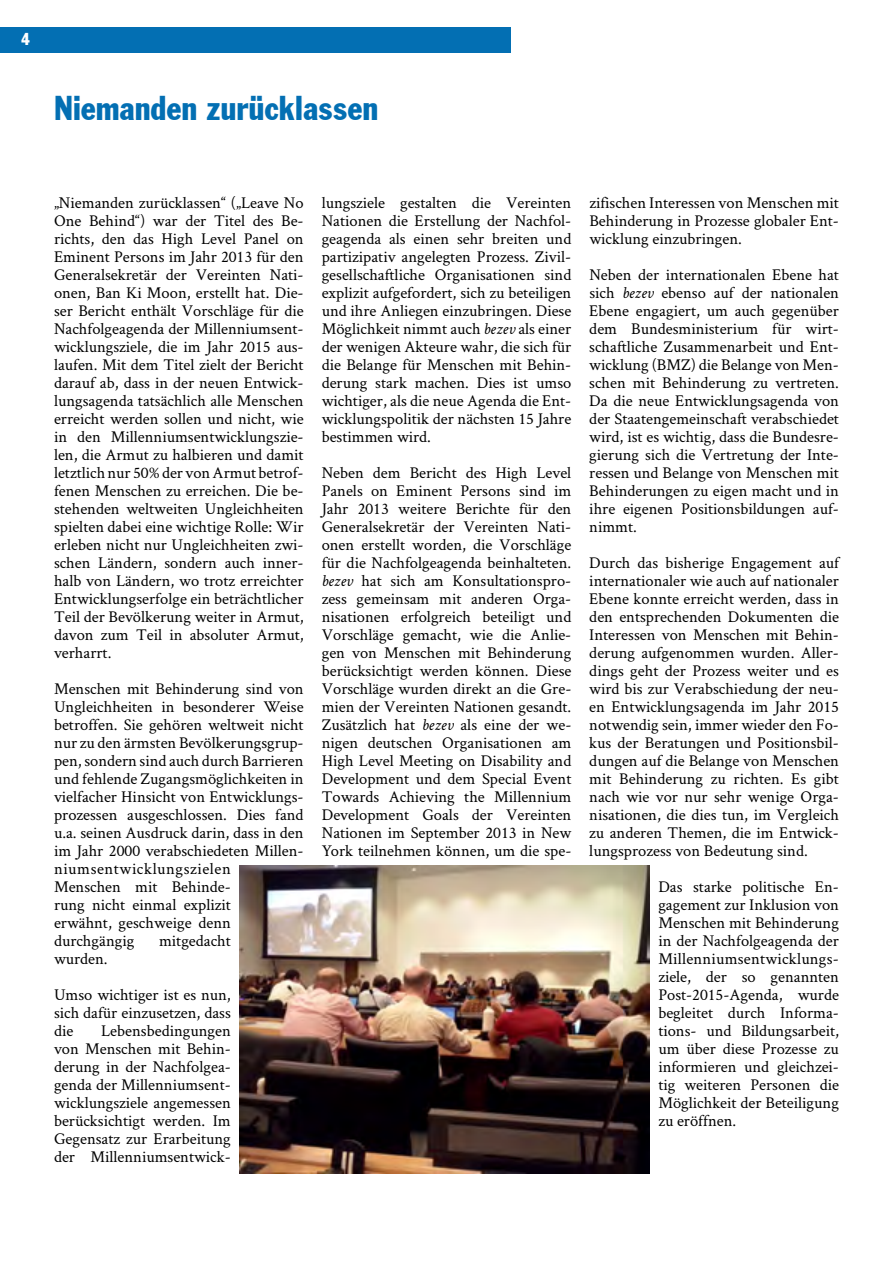
<style>
.page{position:relative;width:893px;height:1263px;background:#fff}
.page>*{position:absolute;margin:0;border:0;box-sizing:border-box;transform-origin:0 0}
.t1{font:36px "Franklin Cond Gothic";color:#036fb3}
.t2{font:18px "Franklin Cond Gothic";color:#fff}
.Jb_Normal{font:16.5px/18px "Crimson Text";color:#000;text-align:justify}
.s1{font-style:italic}
</style>
<div class="page">
<div style="left:0;top:27px;width:511px;height:25px;background:#036fb3"></div>
<img style="left:239px;top:866px;width:411px;height:308px">
<p class="t2" style="left:21px;top:29px;width:10px">4</p>
<h1 class="t1" style="left:54px;top:88px;width:326px">Niemanden zurücklassen</h1>
<p class="Jb_Normal" style="left:54px;top:193px;width:251px">„Niemanden zurücklassen“ („Leave No One Behind“) war der Titel des Be&shy;richts, den das High Level Panel on Eminent Persons im Jahr 2013 für den Generalsekretär der Vereinten Nati&shy;onen, Ban Ki Moon, erstellt hat. Die&shy;ser Bericht enthält Vorschläge für die Nachfolgeagenda der Millenniumsent&shy;wicklungsziele, die im Jahr 2015 aus&shy;laufen. Mit dem Titel zielt der Bericht darauf ab, dass in der neuen Entwick&shy;lungsagenda tatsächlich alle Menschen erreicht werden sollen und nicht, wie in den Millenniumsentwicklungszie&shy;len, die Armut zu halbieren und damit letztlich nur 50% der von Armut betrof&shy;fenen Menschen zu erreichen. Die be&shy;stehenden weltweiten Ungleichheiten spielten dabei eine wichtige Rolle: Wir erleben nicht nur Ungleichheiten zwi&shy;schen Ländern, sondern auch inner&shy;halb von Ländern, wo trotz erreichter Entwicklungserfolge ein beträchtlicher Teil der Bevölkerung weiter in Armut, davon zum Teil in absoluter Armut, verharrt.</p>
<p class="Jb_Normal" style="left:54px;top:679px;width:251px;text-align:left">Menschen mit Behinderung sind von Ungleichheiten in besonderer Weise betroffen. Sie gehören weltweit nicht nur zu den ärmsten Bevölkerungsgrup&shy;pen, sondern sind auch durch Barrieren und fehlende Zugangsmöglichkeiten in vielfacher Hinsicht von Entwicklungs&shy;prozessen ausgeschlossen. Dies fand u.a. seinen Ausdruck darin, dass in den im Jahr 2000 verabschiedeten Millen&shy;niumsentwicklungszielen<br>Menschen mit Behinde-<br>rung nicht einmal explizit<br>erwähnt, geschweige denn durchgängig</p>
<p class="Jb_Normal" style="left:159px;top:931px;width:73px">mitgedacht</p>
<p class="Jb_Normal" style="left:54px;top:949px;width:55px">wurden.</p>
<p class="Jb_Normal" style="left:54px;top:985px;width:178px">Umso wichtiger ist es nun, sich dafür einzusetzen, dass die</p>
<p class="Jb_Normal" style="left:54px;top:1021px;width:178px;text-indent:47px">Lebensbedingungen von Menschen mit Behin&shy;derung in der Nachfolgea&shy;genda der Millenniumsent&shy;wicklungsziele angemessen berücksichtigt werden. Im Gegensatz zur Erarbeitung der Millenniumsentwick-</p>
<p class="Jb_Normal" style="left:322px;top:193px;width:251px">lungsziele gestalten die Vereinten Nationen die Erstellung der Nachfol&shy;geagenda als einen sehr breiten und partizipativ angelegten Prozess. Zivil&shy;gesellschaftliche Organisationen sind explizit aufgefordert, sich zu beteiligen und ihre Anliegen einzubringen. Diese Möglichkeit nimmt auch <span class="s1">bezev</span> als einer der wenigen Akteure wahr, die sich für die Belange für Menschen mit Behin&shy;derung stark machen. Dies ist umso wichtiger, als die neue Agenda die Ent&shy;wicklungspolitik der nächsten 15 Jahre bestimmen wird.</p>
<p class="Jb_Normal" style="left:322px;top:463px;width:251px">Neben dem Bericht des High Level Panels on Eminent Persons sind im Jahr 2013 weitere Berichte für den Generalsekretär der Vereinten Nati&shy;onen erstellt worden, die Vorschläge für die Nachfolgeagenda beinhalteten. <span class="s1">bezev</span> hat sich am Konsultationspro&shy;zess gemeinsam mit anderen Orga&shy;nisationen erfolgreich beteiligt und Vorschläge gemacht, wie die Anlie&shy;gen von Menschen mit Behinderung berücksichtigt werden können. Diese Vorschläge wurden direkt an die Gre&shy;mien der Vereinten Nationen gesandt.<br>Zusätzlich hat <span class="s1">bezev</span> als eine der we&shy;nigen deutschen Organisationen am High Level Meeting on Disability and Development und dem Special Event Towards Achieving the Millennium Development Goals der Vereinten Nationen im September 2013 in New York teilnehmen können, um die spe-</p>
<p class="Jb_Normal" style="left:589px;top:193px;width:251px">zifischen Interessen von Menschen mit Behinderung in Prozesse globaler Ent&shy;wicklung einzubringen.</p>
<p class="Jb_Normal" style="left:589px;top:265px;width:251px">Neben der internationalen Ebene hat sich <span class="s1">bezev</span> ebenso auf der nationalen Ebene engagiert, um auch gegenüber dem Bundesministerium für wirt&shy;schaftliche Zusammenarbeit und Ent&shy;wicklung (BMZ) die Belange von Men&shy;schen mit Behinderung zu vertreten.<br>Da die neue Entwicklungsagenda von der Staatengemeinschaft verabschiedet wird, ist es wichtig, dass die Bundesre&shy;gierung sich die Vertretung der Inte&shy;ressen und Belange von Menschen mit Behinderungen zu eigen macht und in ihre eigenen Positionsbildungen auf&shy;nimmt.</p>
<p class="Jb_Normal" style="left:589px;top:553px;width:251px">Durch das bisherige Engagement auf internationaler wie auch auf nationaler Ebene konnte erreicht werden, dass in den entsprechenden Dokumenten die Interessen von Menschen mit Behin&shy;derung aufgenommen wurden. Aller&shy;dings geht der Prozess weiter und es wird bis zur Verabschiedung der neu&shy;en Entwicklungsagenda im Jahr 2015 notwendig sein, immer wieder den Fo&shy;kus der Beratungen und Positionsbil&shy;dungen auf die Belange von Menschen mit Behinderung zu richten. Es gibt nach wie vor nur sehr wenige Orga&shy;nisationen, die dies tun, im Vergleich zu anderen Themen, die im Entwick&shy;lungsprozess von Bedeutung sind.</p>
<p class="Jb_Normal" style="left:658px;top:877px;width:182px">Das starke politische En&shy;gagement zur Inklusion von Menschen mit Behinderung in der Nachfolgeagenda der Millenniumsentwicklungs&shy;ziele, der so genannten Post-2015-Agenda, wurde begleitet durch Informa&shy;tions- und Bildungsarbeit, um über diese Prozesse zu informieren und gleichzei&shy;tig weiteren Personen die Möglichkeit der Beteiligung zu eröffnen.</p>
</div>
